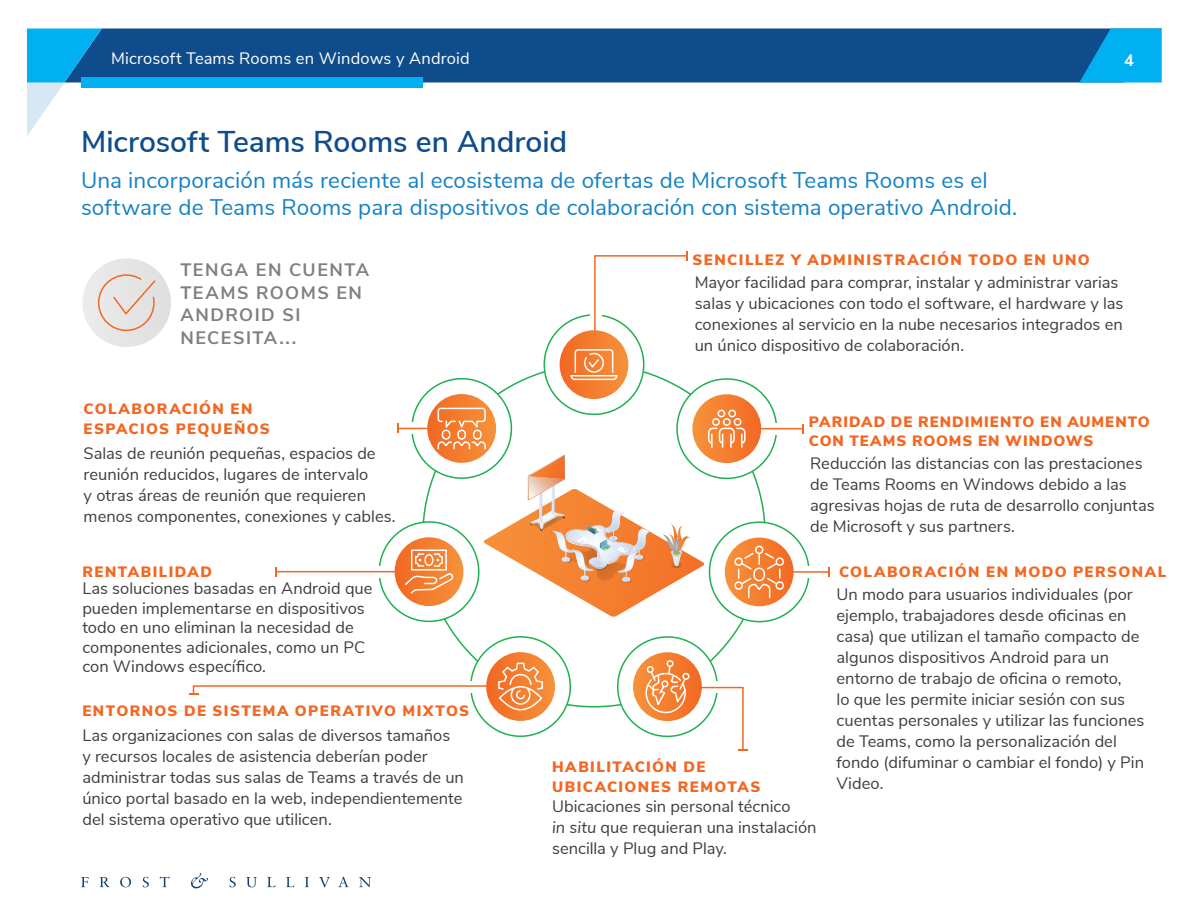
<style>
.page{position:relative;width:1188px;height:918px;background:#fff}
.page>*{position:absolute;margin:0;border:0;box-sizing:border-box;transform-origin:0 0}
.BR__1st_Lvl_Header{font:600 30px "Nunito Sans";color:#0e4c8b}
.BR__Body_Text{font:22.5px/27px "Nunito Sans";letter-spacing:.005em;color:#1582c5}
.t1{font:700 18px/22.5px "Nunito Sans";letter-spacing:.085em;color:#7f807f}
.t2{font:16.5px/21px "Nunito Sans";color:#3e3e3f}
.t3{font:16.5px "Nunito Sans";letter-spacing:.01em;color:#fff}
.t4{font:700 16.5px "Nunito Sans";color:#fff}
.t5{font:900 15px/19.5px "Nunito Sans";letter-spacing:.09em;color:#f26823}
.t6{font:900 15px/19.5px "Nunito Sans";letter-spacing:.065em;color:#f26823}
.s1{font-style:italic}
</style>
<div class="page">
<div style="left:82px;top:258px;width:89px;height:89px;background:#e6e5e5;border-radius:44px"></div>
<svg style="left:98px;top:274px;width:58px;height:58px"></svg>
<svg style="left:594px;top:251px;width:94px;height:86px"></svg>
<svg style="left:560px;top:330px;width:68px;height:69px"></svg>
<hr style="left:785px;top:571px;width:44px;height:2px;background:#f26823">
<svg style="left:828px;top:567px;width:2px;height:10px"></svg>
<svg style="left:189px;top:348px;width:625px;height:403px"></svg>
<div style="left:102px;top:28px;width:1060px;height:54px;background:#0e4c8b"></div>
<div style="left:81px;top:77px;width:341px;height:11px;background:#00b0f0"></div>
<svg style="left:27px;top:28px;width:75px;height:108px"></svg>
<svg style="left:1079px;top:29px;width:83px;height:54px;background:#059ddc"></svg>
<svg style="left:81px;top:877px;width:8px;height:10px"></svg>
<svg style="left:100px;top:877px;width:10px;height:10px"></svg>
<svg style="left:120px;top:877px;width:11px;height:10px"></svg>
<svg style="left:143px;top:877px;width:6px;height:10px"></svg>
<svg style="left:160px;top:877px;width:9px;height:10px"></svg>
<svg style="left:229px;top:877px;width:7px;height:10px"></svg>
<svg style="left:246px;top:877px;width:11px;height:10px"></svg>
<svg style="left:267px;top:877px;width:9px;height:10px"></svg>
<svg style="left:286px;top:877px;width:9px;height:10px"></svg>
<svg style="left:305px;top:877px;width:4px;height:10px"></svg>
<svg style="left:319px;top:877px;width:11px;height:10px"></svg>
<svg style="left:338px;top:877px;width:11px;height:10px"></svg>
<svg style="left:359px;top:877px;width:12px;height:10px"></svg>
<svg style="left:191px;top:873px;width:17px;height:15px"></svg>
<p class="t3" style="left:111px;top:47px;width:360px">Microsoft Teams Rooms en Windows y Android</p>
<p class="t4" style="left:1124px;top:48px;width:11px">4</p>
<p class="BR__1st_Lvl_Header" style="left:81px;top:119px;width:488px">Microsoft Teams Rooms en Android</p>
<p class="BR__Body_Text" style="left:81px;top:165px;width:938px">Una incorporación más reciente al ecosistema de ofertas de Microsoft Teams Rooms es el software de Teams Rooms para dispositivos de colaboración con sistema operativo Android.</p>
<p class="t1" style="left:180px;top:258px;width:190px">TENGA EN CUENTA<br>TEAMS ROOMS EN<br>ANDROID SI<br>NECESITA...</p>
<p class="t5" style="left:84px;top:399px;width:188px">COLABORACIÓN EN<br>ESPACIOS PEQUEÑOS</p>
<p class="t2" style="left:84px;top:441px;width:314px">Salas de reunión pequeñas, espacios de reunión reducidos, lugares de intervalo<br>y otras áreas de reunión que requieren menos componentes, conexiones y cables.</p>
<p class="t5" style="left:82px;top:561px;width:131px">RENTABILIDAD</p>
<p class="t2" style="left:82px;top:578px;width:292px;line-height:19.5px">Las soluciones basadas en Android que pueden implementarse en dispositivos todo en uno eliminan la necesidad de componentes adicionales, como un PC con Windows específico.</p>
<p class="t5" style="left:82px;top:700px;width:388px">ENTORNOS DE SISTEMA OPERATIVO MIXTOS</p>
<p class="t2" style="left:82px;top:723px;width:383px">Las organizaciones con salas de diversos tamaños<br>y recursos locales de asistencia deberían poder administrar todas sus salas de Teams a través de un único portal basado en la web, independientemente del sistema operativo que utilicen.</p>
<p class="t5" style="left:693px;top:249px;width:399px">SENCILLEZ Y ADMINISTRACIÓN TODO EN UNO</p>
<p class="t2" style="left:695px;top:271px;width:430px">Mayor facilidad para comprar, instalar y administrar varias salas y ubicaciones con todo el software, el hardware y las conexiones al servicio en la nube necesarios integrados en un único dispositivo de colaboración.</p>
<p class="t6" style="left:809px;top:411px;width:342px">PARIDAD DE RENDIMIENTO EN AUMENTO<br>CON TEAMS ROOMS EN WINDOWS</p>
<p class="t2" style="left:810px;top:452px;width:346px">Reducción las distancias con las prestaciones de Teams Rooms en Windows debido a las agresivas hojas de ruta de desarrollo conjuntas de Microsoft y sus partners.</p>
<p class="t5" style="left:552px;top:757px;width:210px">HABILITACIÓN DE<br>UBICACIONES REMOTAS</p>
<p class="t2" style="left:552px;top:795px;width:266px">Ubicaciones sin personal técnico<br><span class="s1">in situ</span> que requieran una instalación sencilla y Plug and Play.</p>
<p class="t5" style="left:839px;top:561px;width:329px">COLABORACIÓN EN MODO PERSONAL</p>
<p class="t2" style="left:837px;top:583px;width:309px">Un modo para usuarios individuales (por ejemplo, trabajadores desde oficinas en casa) que utilizan el tamaño compacto de algunos dispositivos Android para un entorno de trabajo de oficina o remoto,<br>lo que les permite iniciar sesión con sus cuentas personales y utilizar las funciones de Teams, como la personalización del fondo (difuminar o cambiar el fondo) y Pin Video.</p>
</div>
